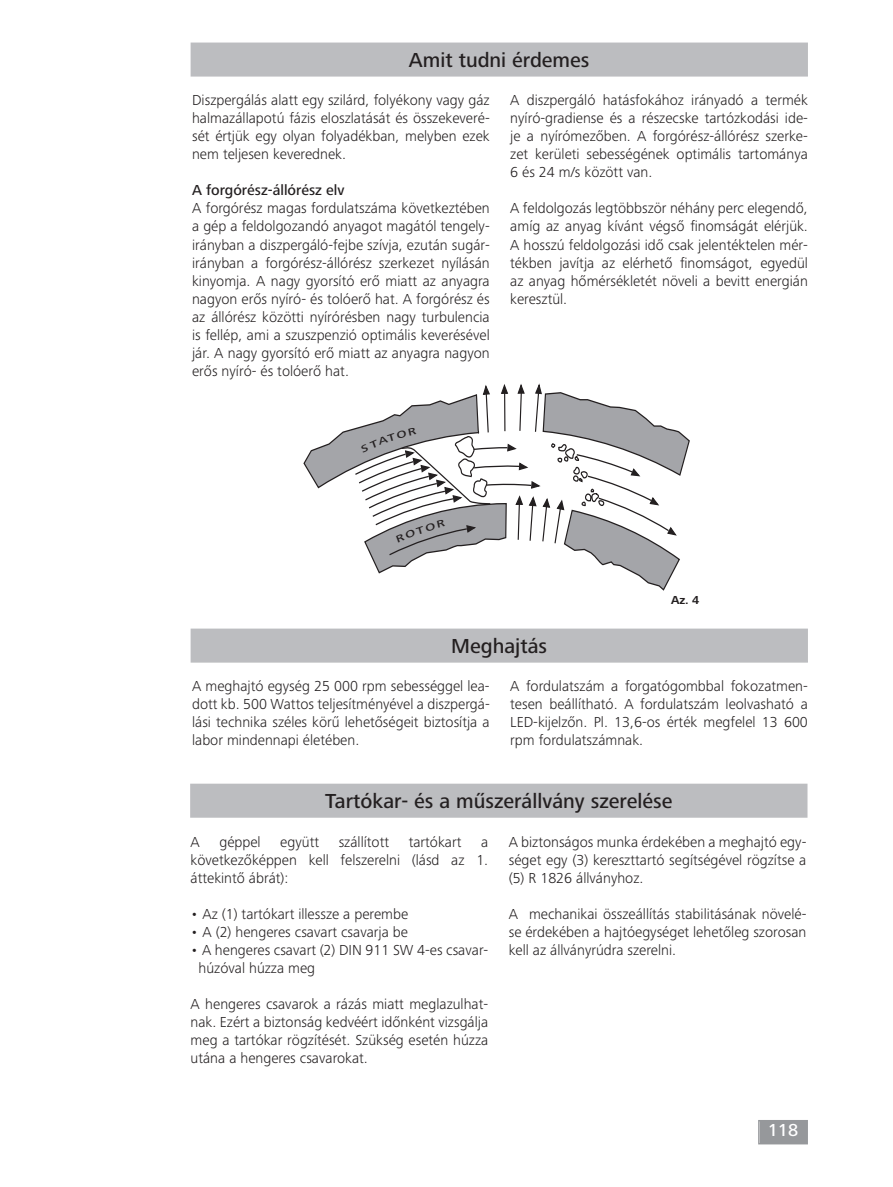
<style>
.page{position:relative;width:893px;height:1187px;background:#fff}
.page>*{position:absolute;margin:0;border:0;box-sizing:border-box;transform-origin:0 0}
.t1{font:500 21px "Frutiger Next IKA";color:#231f20}
.t2{font:500 18px "Frutiger Next IKA";color:#fff}
.t3{font:300 15px/18px "Frutiger Next IKA";color:#231f20;text-align:justify}
.t4{font:500 15px "Frutiger Next IKA";color:#231f20}
.t5{font:700 12px "Frutiger Next IKA";color:#231f20}
</style>
<div class="page">
<svg style="left:758px;top:1120px;width:50px;height:24px"></svg>
<div style="left:191px;top:629px;width:616px;height:32px;background:#bcbdc0"></div>
<div style="left:191px;top:628px;width:617px;height:34px;border:2px solid #bcbdc0"></div>
<div style="left:191px;top:43px;width:616px;height:33px;background:#bcbdc0"></div>
<div style="left:191px;top:43px;width:617px;height:34px;border:2px solid #bcbdc0"></div>
<div style="left:191px;top:784px;width:616px;height:32px;background:#bcbdc0"></div>
<div style="left:190px;top:783px;width:617px;height:34px;border:2px solid #bcbdc0"></div>
<svg style="left:303px;top:383px;width:387px;height:207px"></svg>
<h1 class="t1" style="left:409px;top:48px;width:182px">Amit tudni érdemes</h1>
<p class="t3" style="left:192px;top:91px;width:299px">Diszpergálás alatt egy szilárd, folyékony vagy gáz halmazállapotú fázis eloszlatását és összekeveré&shy;sét értjük egy olyan folyadékban, melyben ezek nem teljesen keverednek.</p>
<p class="t4" style="left:192px;top:182px;width:154px">A forgórész-állórész elv</p>
<p class="t3" style="left:192px;top:199px;width:299px">A forgórész magas fordulatszáma következtében a gép a feldolgozandó anyagot magától tengely&shy;irányban a diszpergáló-fejbe szívja, ezután sugár&shy;irányban a forgórész-állórész szerkezet nyílásán kinyomja. A nagy gyorsító erő miatt az anyagra nagyon erős nyíró- és tolóerő hat. A forgórész és az állórész közötti nyírórésben nagy turbulencia is fellép, ami a szuszpenzió optimális keverésével jár. A nagy gyorsító erő miatt az anyagra nagyon erős nyíró- és tolóerő hat.</p>
<p class="t3" style="left:510px;top:91px;width:299px">A diszpergáló hatásfokához irányadó a termék nyíró-gradiense és a részecske tartózkodási ide&shy;je a nyírómezőben. A forgórész-állórész szerke&shy;zet kerületi sebességének optimális tartománya 6 és 24 m/s között van.</p>
<p class="t3" style="left:510px;top:199px;width:299px">A feldolgozás legtöbbször néhány perc elegendő, amíg az anyag kívánt végső finomságát elérjük.<br>A hosszú feldolgozási idő csak jelentéktelen mér&shy;tékben javítja az elérhető finomságot, egyedül az anyag hőmérsékletét növeli a bevitt energián keresztül.</p>
<p class="t5" style="left:671px;top:593px;width:30px">Az. 4</p>
<h1 class="t1" style="left:451px;top:633px;width:98px">Meghajtás</h1>
<p class="t3" style="left:192px;top:677px;width:299px">A meghajtó egység 25 000 rpm sebességgel lea&shy;dott kb. 500 Wattos teljesítményével a diszpergá&shy;lási technika széles körű lehetőségeit biztosítja a labor mindennapi életében.</p>
<p class="t3" style="left:510px;top:677px;width:299px">A fordulatszám a forgatógombbal fokozatmen&shy;tesen beállítható. A fordulatszám leolvasható a LED-kijelzőn. Pl. 13,6-os érték megfelel 13 600 rpm fordulatszámnak.</p>
<h1 class="t1" style="left:325px;top:788px;width:349px">Tartókar- és a műszerállvány szerelése</h1>
<p class="t3" style="left:509px;top:832px;width:299px">A biztonságos munka érdekében a meghajtó egy&shy;séget egy (3) kereszttartó segítségével rögzítse a (5) R 1826 állványhoz.</p>
<p class="t3" style="left:509px;top:904px;width:299px">A mechanikai összeállítás stabilitásának növelé&shy;se érdekében a hajtóegységet lehetőleg szorosan kell az állványrúdra szerelni.</p>
<p class="t3" style="left:191px;top:832px;width:11px">A</p>
<p class="t3" style="left:219px;top:832px;width:43px">géppel</p>
<p class="t3" style="left:280px;top:832px;width:40px">együtt</p>
<p class="t3" style="left:339px;top:832px;width:52px">szállított</p>
<p class="t3" style="left:409px;top:832px;width:54px">tartókart</p>
<p class="t3" style="left:191px;top:832px;width:299px;text-indent:290px">a következőképpen kell felszerelni (lásd az 1. áttekintő ábrát):</p>
<p class="t3" style="left:191px;top:904px;width:219px">• Az (1) tartókart illessze a perembe</p>
<p class="t3" style="left:191px;top:922px;width:219px">• A (2) hengeres csavart csavarja be</p>
<p class="t3" style="left:199px;top:940px;width:291px;text-indent:-8px">• A hengeres csavart (2) DIN 911 SW 4-es csavar&shy;húzóval húzza meg</p>
<p class="t3" style="left:191px;top:994px;width:299px">A hengeres csavarok a rázás miatt meglazulhat&shy;nak. Ezért a biztonság kedvéért időnként vizsgálja meg a tartókar rögzítését. Szükség esetén húzza utána a hengeres csavarokat.</p>
<p class="t2" style="left:768px;top:1119px;width:32px">118</p>
</div>
